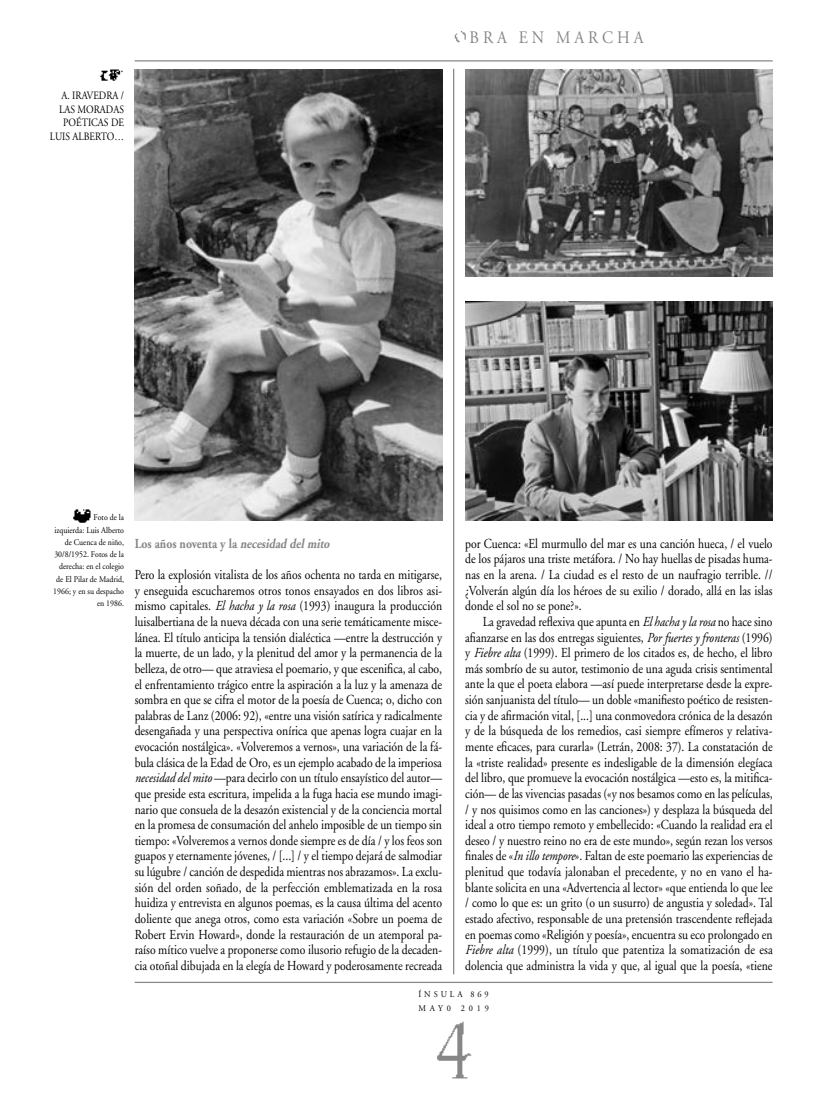
<style>
.page{position:relative;width:840px;height:1120px;background:#fff}
.page>*{position:absolute;margin:0;border:0;box-sizing:border-box;transform-origin:0 0}
.t1{font:17.5px "Adobe Garamond";color:#878787;scale:.9 1}
.t2{font:13.75px/15.6px "Adobe Garamond";color:#000;text-align:justify;scale:.85 1}
.t3{font:700 13.75px "Adobe Garamond";color:#878787;scale:.85 1}
.t4{font:11.25px/13.5px "Adobe Garamond";color:#000;text-align:right;scale:.85 1}
.t5{font:8.75px/12.2px "Adobe Garamond";color:#000;text-align:right;scale:.9 1}
.t6{font:8.75px/13.8px "Adobe Garamond";letter-spacing:.36em;color:#000;scale:.95 1}
.s1{font-style:italic}
</style>
<div class="page">
<hr style="left:453px;top:69px;width:1px;height:905px;background:#878787">
<hr style="left:135px;top:60px;width:637px;height:1px;background:#878787">
<hr style="left:135px;top:981px;width:637px;height:2px;background:#878787">
<img style="left:100px;top:69px;width:23px;height:12px">
<img style="left:454px;top:31px;width:12px;height:12px">
<img style="left:437px;top:1021px;width:35px;height:58px">
<img style="left:135px;top:69px;width:307px;height:451px">
<img style="left:465px;top:69px;width:307px;height:208px">
<img style="left:465px;top:301px;width:307px;height:219px">
<img style="left:74px;top:509px;width:17px;height:14px">
<p class="t4" style="left:50px;top:89px;width:89px">A. IRAVEDRA /<br>LAS MORADAS<br>POÉTICAS DE<br>LUIS ALBERTO…</p>
<p class="t1" style="left:469px;top:28px;width:195px">B R A E N M A R C H A</p>
<p class="t5" style="left:53px;top:511px;width:80px">Foto de la<br>izquierda: Luis Alberto de Cuenca de niño,<br>30/8/1952. Fotos de la derecha: en el colegio de El Pilar de Madrid,<br>1966; y en su despacho en 1986.</p>
<p class="t3" style="left:135px;top:536px;width:234px">L o s a ñ o s n o ve n t a y l a <span class="s1">necesidad delmito</span></p>
<p class="t2" style="left:135px;top:567px;width:363px">Pero la explosión vitalista de los años ochenta no tarda en mitigarse, y enseguida escucharemos otros tonos ensayados en dos libros asi&shy;mismo capitales. <span class="s1">El hacha y la rosa</span> (1993) inaugura la producción luisalbertiana de la nueva década con una serie temáticamente misce&shy;lánea. El título anticipa la tensión dialéctica —entre la destrucción y la muerte, de un lado, y la plenitud del amor y la permanencia de la belleza, de otro— que atraviesa el poemario, y que escenifica, al cabo, el enfrentamiento trágico entre la aspiración a la luz y la amenaza de sombra en que se cifra el motor de la poesía de Cuenca; o, dicho con palabras de Lanz (2006: 92), «entre una visión satírica y radicalmente desengañada y una perspectiva onírica que apenas logra cuajar en la evocación nostálgica». «Volveremos a vernos», una variación de la fá&shy;bula clásica de la Edad de Oro, es un ejemplo acabado de la imperiosa <span class="s1">necesidad del mito</span> —para decirlo con un título ensayístico del autor— que preside esta escritura, impelida a la fuga hacia ese mundo imagi&shy;nario que consuela de la desazón existencial y de la conciencia mortal en la promesa de consumación del anhelo imposible de un tiempo sin tiempo: «Volveremos a vernos donde siempre es de día / y los feos son guapos y eternamente jóvenes, / [...] / y el tiempo dejará de salmodiar su lúgubre / canción de despedida mientras nos abrazamos». La exclu&shy;sión del orden soñado, de la perfección emblematizada en la rosa huidiza y entrevista en algunos poemas, es la causa última del acento doliente que anega otros, como esta variación «Sobre un poema de Robert Ervin Howard», donde la restauración de un atemporal pa&shy;raíso mítico vuelve a proponerse como ilusorio refugio de la decaden&shy;cia otoñal dibujada en la elegía de Howard y poderosamente recreada</p>
<p class="t2" style="left:465px;top:536px;width:363px">por Cuenca: «El murmullo del mar es una canción hueca, / el vuelo de los pájaros una triste metáfora. / No hay huellas de pisadas huma&shy;nas en la arena. / La ciudad es el resto de un naufragio terrible. // ¿Volverán algún día los héroes de su exilio / dorado, allá en las islas donde el sol no se pone?».</p>
<p class="t2" style="left:465px;top:614px;width:363px;text-indent:18px">La gravedad reflexiva que apunta en <span class="s1">El hacha y la rosa</span> no hace sino afianzarse en las dos entregas siguientes, <span class="s1">Por fuertes y fronteras</span> (1996) y <span class="s1">Fiebre alta</span> (1999). El primero de los citados es, de hecho, el libro más sombrío de su autor, testimonio de una aguda crisis sentimental ante la que el poeta elabora —así puede interpretarse desde la expre&shy;sión sanjuanista del título— un doble «manifiesto poético de resisten&shy;cia y de afirmación vital, [...] una conmovedora crónica de la desazón y de la búsqueda de los remedios, casi siempre efímeros y relativa&shy;mente eficaces, para curarla» (Letrán, 2008: 37). La constatación de la «triste realidad» presente es indesligable de la dimensión elegíaca del libro, que promueve la evocación nostálgica —esto es, la mitifica&shy;ción— de las vivencias pasadas («y nos besamos como en las películas, / y nos quisimos como en las canciones») y desplaza la búsqueda del ideal a otro tiempo remoto y embellecido: «Cuando la realidad era el deseo / y nuestro reino no era de este mundo», según rezan los versos finales de «<span class="s1">In illo tempore</span>». Faltan de este poemario las experiencias de plenitud que todavía jalonaban el precedente, y no en vano el ha&shy;blante solicita en una «Advertencia al lector» «que entienda lo que lee / como lo que es: un grito (o un susurro) de angustia y soledad». Tal estado afectivo, responsable de una pretensión trascendente reflejada en poemas como «Religión y poesía», encuentra su eco prolongado en <span class="s1">Fiebre alta</span> (1999), un título que patentiza la somatización de esa dolencia que administra la vida y que, al igual que la poesía, «tiene</p>
<p class="t6" style="left:418px;top:987px;width:76px">ÍNSULA 869<br>MAY0 2019</p>
</div>
